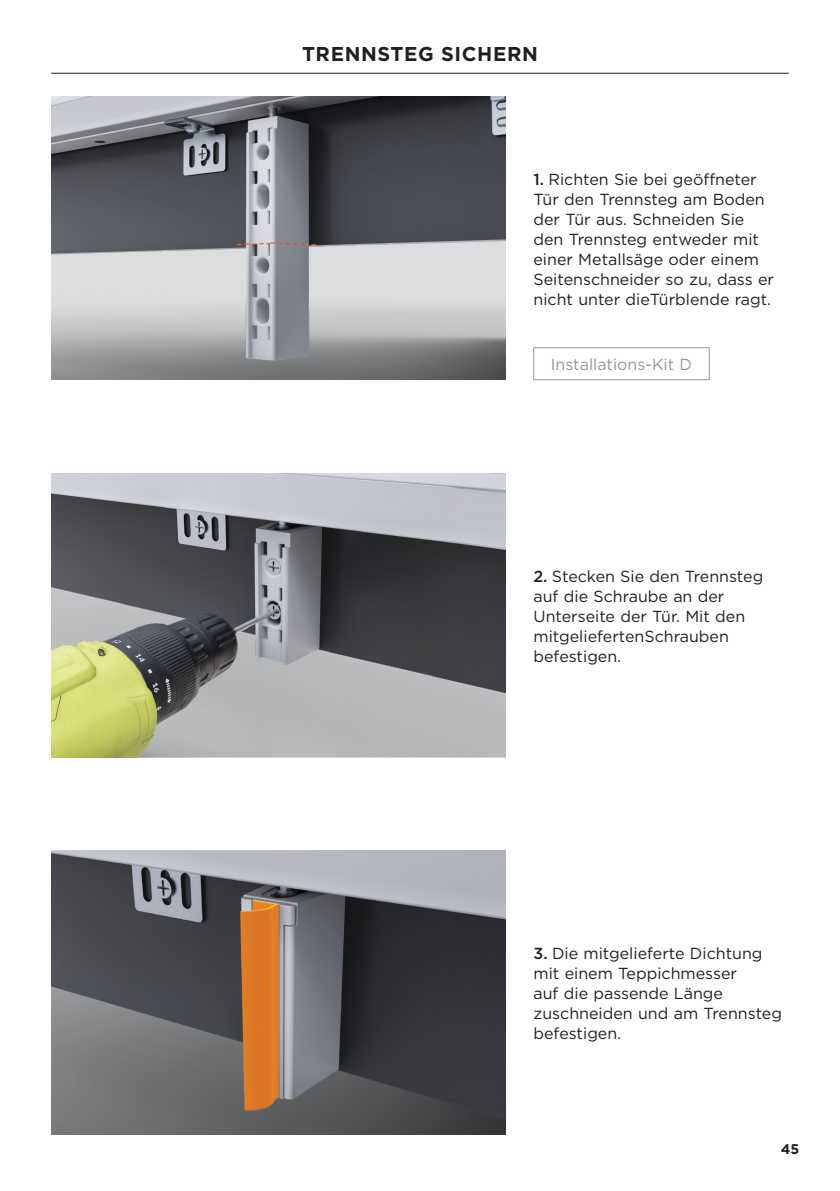
<style>
.page{position:relative;width:840px;height:1191px;background:#fff}
.page>*{position:absolute;margin:0;border:0;box-sizing:border-box;transform-origin:0 0}
.t1{font:700 20px "Gotham";letter-spacing:.03em;color:#231f20}
.t2{font:16px/20px "Gotham";color:#231f20}
.t3{font:16px "Gotham";color:#949698}
.t4{font:700 14px "Gotham";color:#231f20}
.s1{font-weight:500}
</style>
<div class="page">
<hr style="left:51px;top:73px;width:737px;height:1px;background:#231f20">
<img style="left:51px;top:96px;width:454px;height:284px">
<img style="left:51px;top:473px;width:454px;height:284px">
<img style="left:51px;top:850px;width:454px;height:284px">
<div style="left:533px;top:347px;width:176px;height:33px;background:#fff;border:1px solid #949698"></div>
<p class="t1" style="left:302px;top:41px;width:237px">TRENNSTEG SICHERN</p>
<p class="t2" style="left:533px;top:169px;width:242px"><span class="s1">1.</span> Richten Sie bei geöffneter<br>Tür den Trennsteg am Boden der Tür aus. Schneiden Sie den Trennsteg entweder mit einer Metallsäge oder einem<br>Seitenschneider so zu, dass er nicht unter dieTürblende ragt.</p>
<p class="t3" style="left:550px;top:354px;width:142px">Installations-Kit D</p>
<p class="t2" style="left:533px;top:566px;width:231px"><span class="s1">2.</span> Stecken Sie den Trennsteg auf die Schraube an der<br>Unterseite der Tür. Mit den mitgeliefertenSchrauben befestigen.</p>
<p class="t2" style="left:533px;top:943px;width:250px"><span class="s1">3.</span> Die mitgelieferte Dichtung mit einem Teppichmesser<br>auf die passende Länge zuschneiden und am Trennsteg befestigen.</p>
<p class="t4" style="left:780px;top:1139px;width:20px">45</p>
</div>
